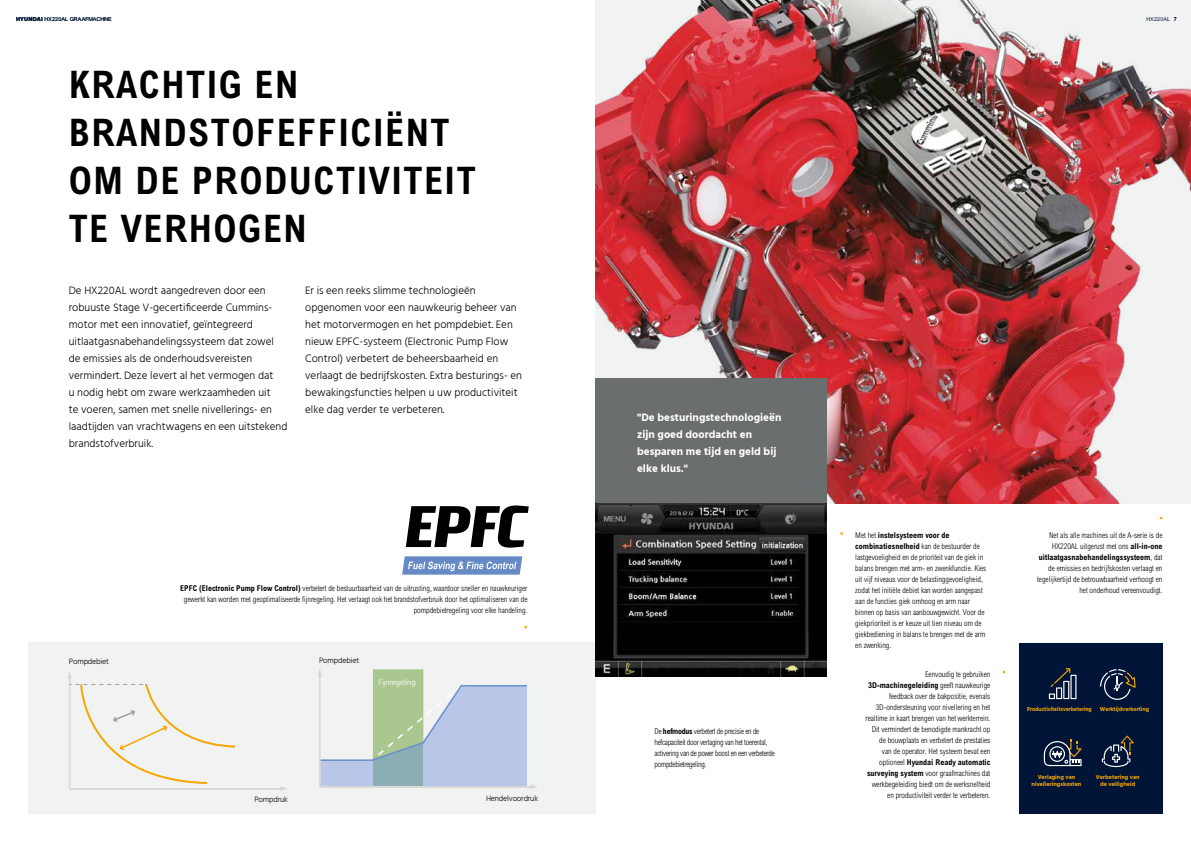
<style>
.page{position:relative;width:1191px;height:842px;background:#fff}
.page>*{position:absolute;margin:0;border:0;box-sizing:border-box;transform-origin:0 0}
.t1{font:700 condensed 38px/48px "Arial";letter-spacing:.04em;color:#000}
.t2{font:300 11px/17px "Hind";color:#000}
.t3{font:700 11px/17px "Hind";color:#fff}
.t4{font:300 condensed 8px/11px "Arial";color:#000;text-align:right}
.t5{font:300 condensed 8px/11px "Arial";letter-spacing:-.03em;color:#000}
.t6{font:300 8px "Hind";letter-spacing:-.02em;color:#000}
.t7{font:300 8px "Hind";letter-spacing:-.02em;color:#fff}
.t8{font:700 6px/7px "Hind";color:#f7a600;text-align:center}
.t9{font:6px "Arial MT Light";letter-spacing:.02em;color:#001437}
.t10{font:700 6px "Hind";color:#f7a600;scale:.9 1}
.t11{font:700 6px "Hind";color:#f7a600;scale:.94 1}
.s1{font-family:"Hind";font-weight:700}
.s2{font-weight:700}
</style>
<div class="page">
<div style="left:28px;top:642px;width:567px;height:172px;background:#f1f2f2"></div>
<div style="left:1018px;top:644px;width:144px;height:170px;background:#001437"></div>
<img style="left:595px;top:0;width:596px;height:503px">
<svg style="left:1048px;top:668px;width:28px;height:31px"></svg>
<svg style="left:1100px;top:669px;width:35px;height:31px"></svg>
<svg style="left:1043px;top:739px;width:38px;height:27px"></svg>
<svg style="left:1101px;top:735px;width:32px;height:32px"></svg>
<svg style="left:280px;top:786px;width:7px;height:5px"></svg>
<hr style="left:70px;top:788px;width:211px;height:1px;background:#d9d8d7">
<svg style="left:67px;top:671px;width:169px;height:118px"></svg>
<svg style="left:318px;top:669px;width:219px;height:120px"></svg>
<hr style="left:320px;top:786px;width:212px;height:1px;background:#d9d8d7">
<div style="left:595px;top:378px;width:232px;height:125px;background:#6b6e6e"></div>
<img style="left:595px;top:503px;width:232px;height:174px">
<svg style="left:402px;top:556px;width:120px;height:19px;background:#82a0d0"></svg>
<svg style="left:406px;top:505px;width:123px;height:43px"></svg>
<p class="t9" style="left:16px;top:16px;width:97px"><span class="s1">HYUNDAI</span> HX220AL GRAAFMACHINE</p>
<p class="t9" style="left:1146px;top:16px;width:32px">HX220AL <span class="s1">7</span></p>
<h1 class="t1" style="left:69px;top:60px;width:408px">KRACHTIG EN<br>BRANDSTOFEFFICIËNT<br>OM DE PRODUCTIVITEIT<br>TE VERHOGEN</h1>
<p class="t2" style="left:69px;top:282px;width:220px">De HX220AL wordt aangedreven door een robuuste Stage V-gecertificeerde Cummins&shy;motor met een innovatief, geïntegreerd uitlaatgasnabehandelingssysteem dat zowel de emissies als de onderhoudsvereisten vermindert. Deze levert al het vermogen dat<br>u nodig hebt om zware werkzaamheden uit<br>te voeren, samen met snelle nivellerings- en laadtijden van vrachtwagens en een uitstekend brandstofverbruik.</p>
<p class="t2" style="left:305px;top:282px;width:218px">Er is een reeks slimme technologieën opgenomen voor een nauwkeurig beheer van het motorvermogen en het pompdebiet. Een nieuw EPFC-systeem (Electronic Pump Flow Control) verbetert de beheersbaarheid en verlaagt de bedrijfskosten. Extra besturings- en bewakingsfuncties helpen u uw productiviteit elke dag verder te verbeteren.</p>
<p class="t4" style="left:180px;top:583px;width:349px"><span class="s2">EPFC (Electronic Pump Flow Control)</span> verbetert de bestuurbaarheid van de uitrusting, waardoor sneller en nauwkeuriger gewerkt kan worden met geoptimaliseerde fijnregeling. Het verlaagt ook het brandstofverbruik door het optimaliseren van de pompdebietregeling voor elke handeling.</p>
<p class="t6" style="left:69px;top:656px;width:42px">Pompdebiet</p>
<p class="t6" style="left:319px;top:655px;width:42px">Pompdebiet</p>
<p class="t7" style="left:379px;top:677px;width:39px">Fijnregeling</p>
<p class="t6" style="left:254px;top:794px;width:35px">Pompdruk</p>
<p class="t6" style="left:486px;top:793px;width:54px">Hendelvoordruk</p>
<h2 class="t3" style="left:637px;top:409px;width:146px">"De besturingstechnologieën zijn goed doordacht en besparen me tijd en geld bij elke klus."</h2>
<p class="t5" style="left:654px;top:725px;width:122px">De <span class="s2">hefmodus</span> verbetert de precisie en de hefcapaciteit door verlaging van het toerental, activering van de power boost en een verbeterde pompdebietregeling.</p>
<p class="t4" style="left:855px;top:529px;width:133px;text-align:left">Met het <span class="s2">instelsysteem voor de combinatiesnelheid</span> kan de bestuurder de lastgevoeligheid en de prioriteit van de giek in balans brengen met arm- en zwenkfunctie. Kies uit vijf niveaus voor de belastinggevoeligheid, zodat het initiële debiet kan worden aangepast aan de functies giek omhoog en arm naar binnen op basis van aanbouwgewicht. Voor de giekprioriteit is er keuze uit tien niveau om de giekbediening in balans te brengen met de arm en zwenking.</p>
<p class="t4" style="left:1037px;top:529px;width:127px">Net als alle machines uit de A-serie is de HX220AL uitgerust met ons <span class="s2">all-in-one uitlaatgasnabehandelingssysteem</span>, dat de emissies en bedrijfskosten verlaagt en tegelijkertijd de betrouwbaarheid verhoogt en het onderhoud vereenvoudigt.</p>
<p class="t4" style="left:865px;top:669px;width:126px">Eenvoudig te gebruiken <span class="s2">3D-machinegeleiding</span> geeft nauwkeurige feedback over de bakpositie, evenals 3D-ondersteuning voor nivellering en het realtime in kaart brengen van het werkterrein.<br>Dit vermindert de benodigde mankracht op de bouwplaats en verbetert de prestaties<br>van de operator. Het systeem bevat een optioneel <span class="s2">Hyundai Ready automatic surveying system</span> voor graafmachines dat werkbegeleiding biedt om de werksnelheid en productiviteit verder te verbeteren.</p>
<p class="t10" style="left:1027px;top:705px;width:73px">Productiviteitsverbetering</p>
<p class="t11" style="left:1100px;top:705px;width:54px">Werktijdverkorting</p>
<p class="t8" style="left:1031px;top:773px;width:51px">Verlaging van nivelleringskosten</p>
<p class="t8" style="left:1095px;top:773px;width:45px">Verbetering van de veiligheid</p>
</div>
